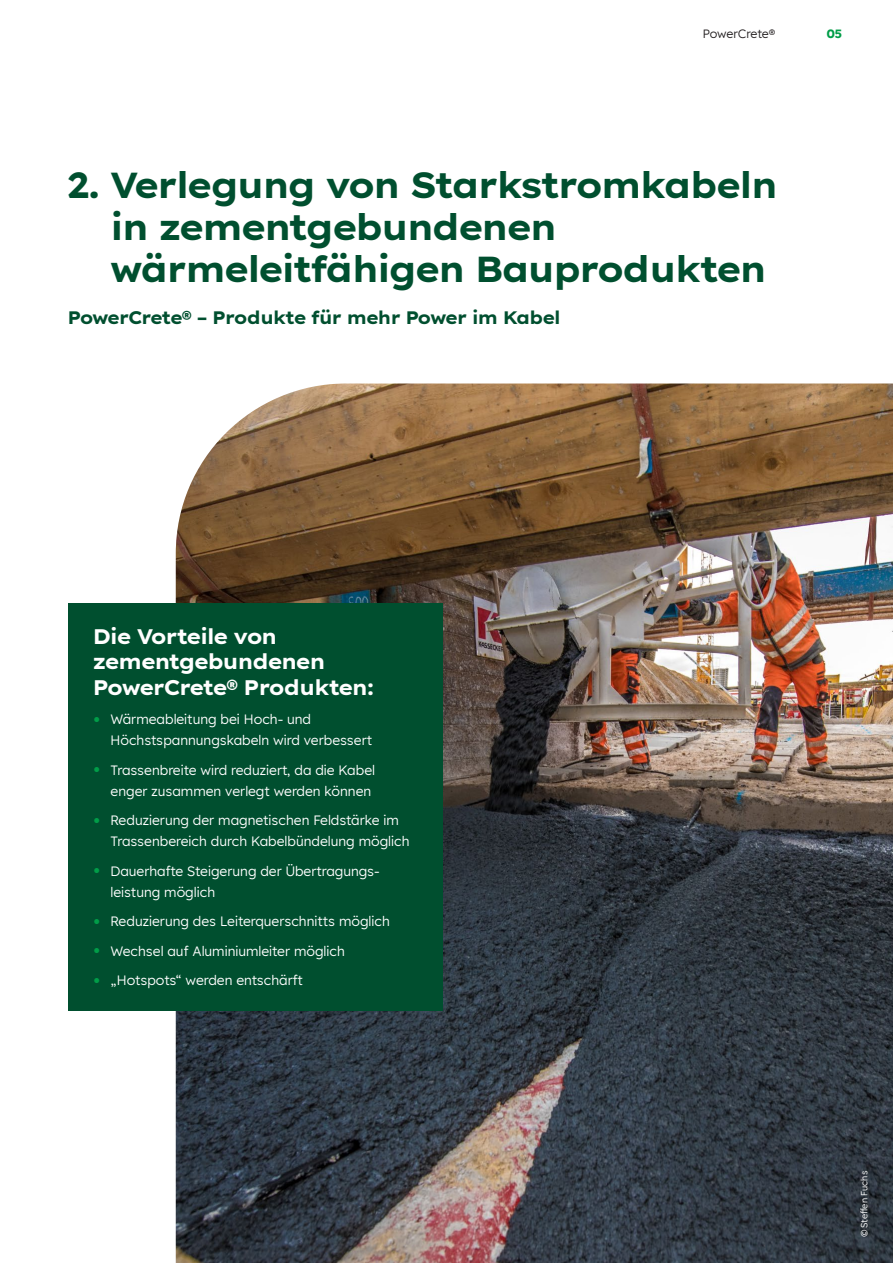
<style>
.page{position:relative;width:893px;height:1263px;background:#fff}
.page>*{position:absolute;margin:0;border:0;box-sizing:border-box;transform-origin:0 0}
.t1{font:700 36px/42px "Lexend Exa HM";color:#004f2f}
.t2{font:700 21px/25.5px "Lexend Exa HM";color:#fff}
.t3{font:700 18px "Lexend Exa HM";color:#004f2f}
.t4{font:13.5px/21px "Lexend HM";color:#fff}
.t5{font:12px "Lexend HM";letter-spacing:-.02em;color:#231f20}
.t6{font:700 12px "Lexend HM";color:#009d48}
.t7{font:9px "Lexend HM";letter-spacing:-.005em;color:#fff}
.s1{font-family:"Lexend Exa HM";font-weight:700;font-size:18px;color:#009d48}
</style>
<div class="page">
<img style="left:176px;top:383px;width:717px;height:880px">
<div style="left:68px;top:603px;width:374px;height:408px;background:#004f2f"></div>
<p class="t5" style="left:703px;top:25px;width:74px">PowerCrete®</p>
<p class="t6" style="left:826px;top:24px;width:17px">05</p>
<h1 class="t1" style="left:111px;top:162px;width:668px;text-indent:-43px">2. Verlegung von Starkstromkabeln in zementgebundenen wärmeleitfähigen Bauprodukten</h1>
<h3 class="t3" style="left:68px;top:303px;width:494px">PowerCrete® – Produkte für mehr Power im Kabel</h3>
<h2 class="t2" style="left:94px;top:622px;width:282px">Die Vorteile von zementgebundenen<br>PowerCrete® Produkten:</h2>
<p class="t4" style="left:111px;top:708px;width:263px;text-indent:-17px"><span class="s1">•</span> Wärmeableitung bei Hoch- und<br>Höchstspannungskabeln wird verbessert</p>
<p class="t4" style="left:94px;top:758px;width:283px;text-align:right"><span class="s1">•</span> Trassenbreite wird reduziert, da die Kabel enger zusammen verlegt werden können</p>
<p class="t4" style="left:111px;top:809px;width:301px;text-indent:-17px"><span class="s1">•</span> Reduzierung der magnetischen Feldstärke im<br>Trassenbereich durch Kabelbündelung möglich</p>
<p class="t4" style="left:111px;top:859px;width:271px;text-indent:-17px"><span class="s1">•</span> Dauerhafte Steigerung der Übertragungs&shy;leistung möglich</p>
<p class="t4" style="left:94px;top:910px;width:298px"><span class="s1">•</span> Reduzierung des Leiterquerschnitts möglich</p>
<p class="t4" style="left:94px;top:940px;width:253px"><span class="s1">•</span> Wechsel auf Aluminiumleiter möglich</p>
<p class="t4" style="left:94px;top:969px;width:211px"><span class="s1">•</span> „Hotspots“ werden entschärft</p>
<p class="t7" style="left:858px;top:1237px;width:68px;rotate:-90deg">© Steffen Fuchs</p>
</div>
